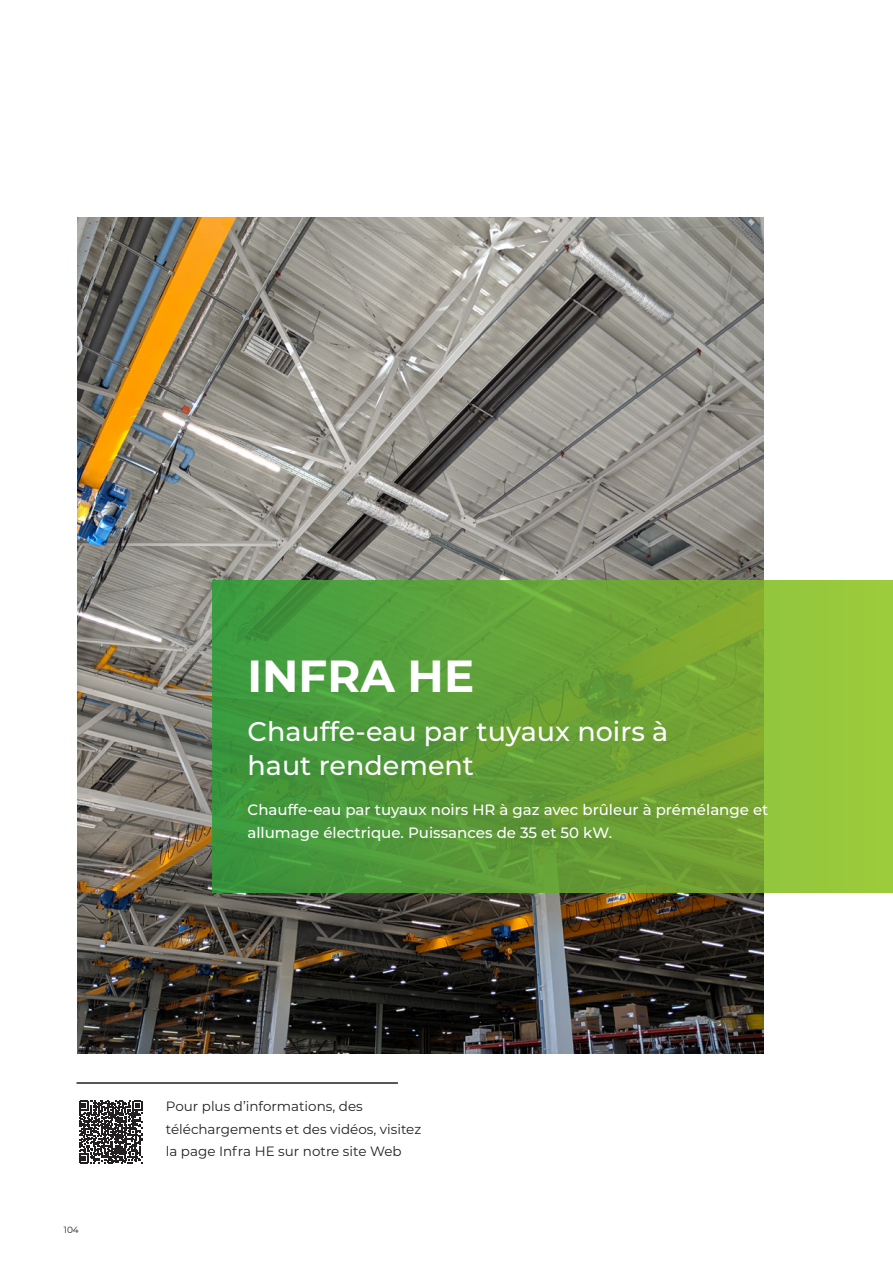
<style>
.page{position:relative;width:893px;height:1263px;background:#fff}
.page>*{position:absolute;margin:0;border:0;box-sizing:border-box;transform-origin:0 0}
.t1{font:700 45px "Montserrat";color:#fff}
.t2{font:500 27px "Montserrat";color:#fff}
.t3{font:500 15px/22.5px "Montserrat";color:#fff}
.t4{font:13.5px/22.5px "Montserrat";color:#231f20}
.t5{font:9px "Montserrat";color:#231f20}
</style>
<div class="page">
<img style="left:77px;top:218px;width:687px;height:836px">
<svg style="left:213px;top:580px;width:680px;height:312px;background:#68a638"></svg>
<hr style="left:77px;top:1082px;width:321px;height:2px;background:#231f20">
<svg style="left:79px;top:1101px;width:63px;height:62px"></svg>
<p class="t1" style="left:247px;top:644px;width:228px">INFRA HE</p>
<p class="t2" style="left:247px;top:712px;width:422px">Chauffe-eau par tuyaux noirs à</p>
<p class="t2" style="left:247px;top:747px;width:228px">haut rendement</p>
<p class="t3" style="left:247px;top:798px;width:522px">Chauffe-eau par tuyaux noirs HR à gaz avec brûleur à prémélange et allumage électrique. Puissances de 35 et 50 kW.</p>
<p class="t5" style="left:64px;top:1224px;width:17px">104</p>
<p class="t4" style="left:166px;top:1095px;width:257px">Pour plus d’informations, des téléchargements et des vidéos, visitez la page Infra HE sur notre site Web</p>
</div>
